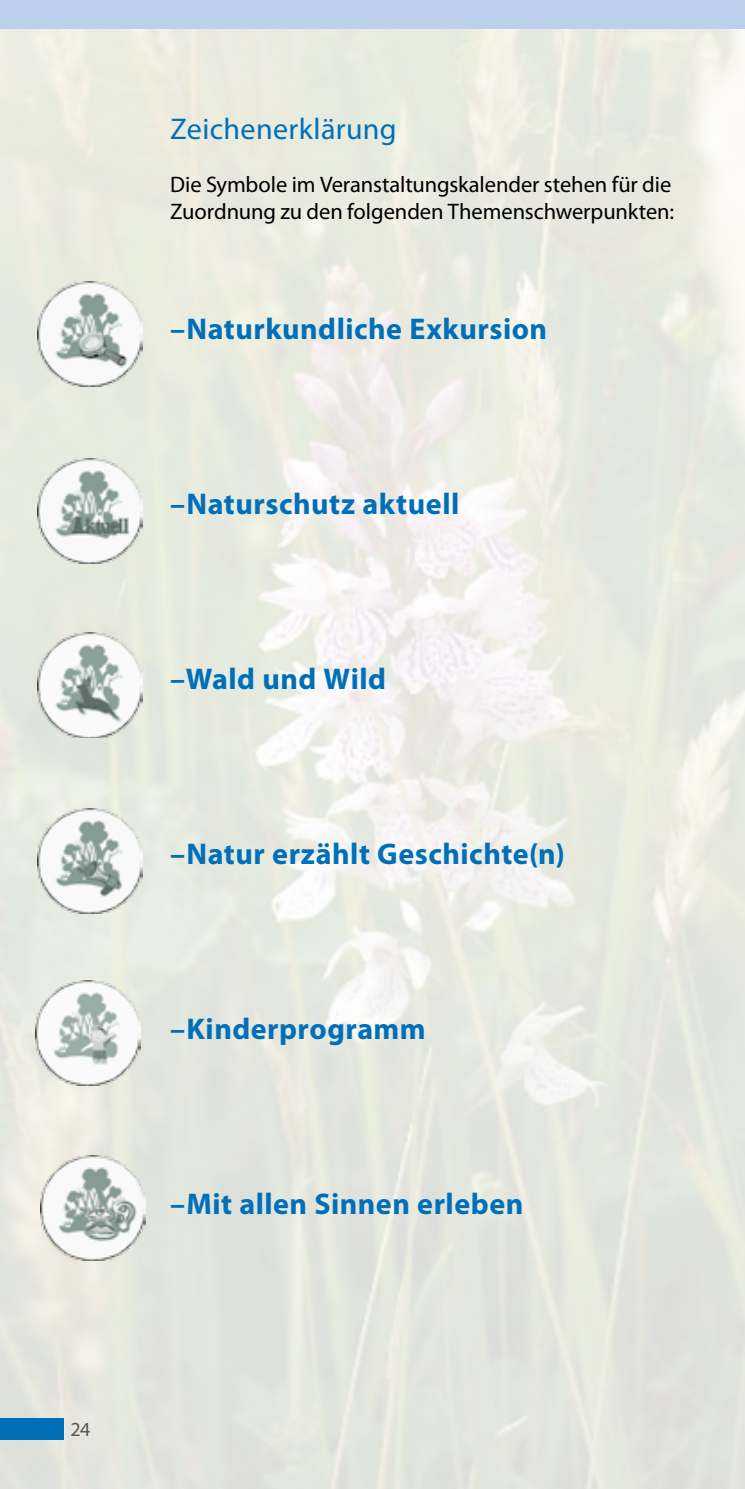
<style>
.page{position:relative;width:745px;height:1489px;background:#fff}
.page>*{position:absolute;margin:0;border:0;box-sizing:border-box;transform-origin:0 0}
.t1{font:700 30px "Myriad Pro";letter-spacing:.015em;color:#006fb9}
.t2{font:30px "Myriad Pro";letter-spacing:.015em;color:#006fb9}
.t3{font:22.5px/27.5px "Myriad Pro";letter-spacing:-.005em;color:#000}
.t4{font:20px "Myriad Pro";color:#575756}
</style>
<div class="page">
<img style="left:0;top:28px;width:744px;height:1460px">
<div style="left:0;top:0;width:744px;height:28px;background:#bcd0ed"></div>
<div style="left:0;top:1418px;width:64px;height:21px;background:#006fb9"></div>
<img style="left:37px;top:281px;width:105px;height:105px">
<img style="left:40px;top:1155px;width:105px;height:105px">
<img style="left:37px;top:632px;width:105px;height:106px">
<img style="left:37px;top:808px;width:105px;height:105px">
<img style="left:35px;top:980px;width:106px;height:105px">
<img style="left:37px;top:458px;width:105px;height:105px">
<p class="t2" style="left:170px;top:110px;width:228px">Zeichenerklärung</p>
<p class="t3" style="left:170px;top:170px;width:505px">Die Symbole im Veranstaltungskalender stehen für die<br>Zuordnung zu den folgenden Themenschwerpunkten:</p>
<p class="t1" style="left:170px;top:309px;width:378px">–Naturkundliche Exkursion</p>
<p class="t1" style="left:170px;top:484px;width:290px">–Naturschutz aktuell</p>
<p class="t1" style="left:170px;top:659px;width:217px">–Wald und Wild</p>
<p class="t1" style="left:170px;top:834px;width:396px">–Natur erzählt Geschichte(n)</p>
<p class="t1" style="left:170px;top:1009px;width:257px">–Kinderprogramm</p>
<p class="t1" style="left:170px;top:1184px;width:354px">–Mit allen Sinnen erleben</p>
<p class="t4" style="left:70px;top:1416px;width:22px">24</p>
</div>
